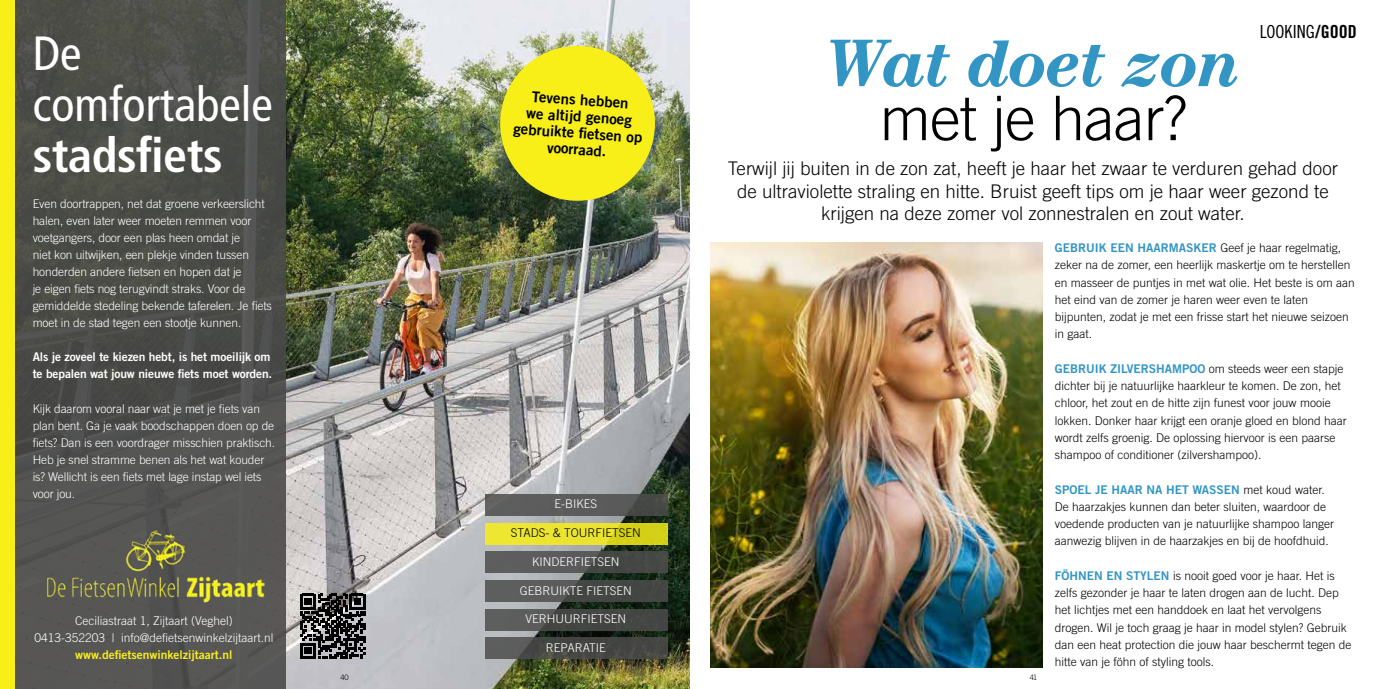
<style>
.page{position:relative;width:1378px;height:689px;background:#fff}
.page>*{position:absolute;margin:0;border:0;box-sizing:border-box;transform-origin:0 0}
.t1{font:italic 700 67.5px "Century Std";letter-spacing:-.02em;color:#3295c4}
.t2{font:300 61.5px "Trade Gothic LT Std";letter-spacing:-.015em;color:#000}
.t3{font:condensed 48px/51px "Frutiger LT Std";color:#fff}
.t4{font:700 condensed 48px "Frutiger LT Std";letter-spacing:-.01em;color:#fff}
.t5{font:300 18.75px/22.5px "Trade Gothic LT Std";color:#000;text-align:center}
.t6{font:18px "Trade Gothic LT Std Cn 18";color:#000}
.t7{font:15px/16.5px "Trade Gothic LT Std Bd 2";color:#000;text-align:center}
.t8{font:300 12px/17.2px "Trade Gothic LT Std";color:#000}
.t9{font:300 12px/17px "Trade Gothic LT Std";letter-spacing:-.01em;color:#fff}
.t10{font:12px/17px "Trade Gothic LT Std Bd 2";letter-spacing:-.01em;color:#fff}
.t11{font:12px "Trade Gothic LT Std Bd 2";color:#3295c4}
.t12{font:12px "Trade Gothic LT Std Bd 2";color:#f8ef18}
.t13{font:300 7.5px "Trade Gothic LT Std";color:#000}
.s1{font-family:"Trade Gothic LT Std Bd Cn 20"}
.s2{font-family:"Trade Gothic LT Std Bd 2";font-weight:400;color:#3295c4}
.s3{font-family:"Trade Gothic LT Std";font-weight:300;color:#000}
</style>
<div class="page">
<img style="left:710px;top:242px;width:332px;height:426px">
<img style="left:286px;top:0;width:403px;height:689px">
<div style="left:486px;top:494px;width:182px;height:21px;background:linear-gradient(to right,#646465,#4c4e4b)"></div>
<div style="left:486px;top:523px;width:182px;height:21px;background:linear-gradient(to right,#f5ee39,#d5d018)"></div>
<div style="left:486px;top:552px;width:182px;height:21px;background:linear-gradient(to right,#636364,#414440)"></div>
<div style="left:486px;top:580px;width:182px;height:22px;background:linear-gradient(to right,#626262,#3c403c)"></div>
<svg style="left:486px;top:609px;width:182px;height:21px;background:#4c4d4b"></svg>
<svg style="left:486px;top:638px;width:182px;height:21px;background:#4a4b49"></svg>
<div style="left:14px;top:0;width:272px;height:689px;background:linear-gradient(to right,#4d4e4a,#50504e)"></div>
<img style="left:40px;top:521px;width:228px;height:89px">
<div style="left:0;top:0;width:14px;height:689px;background:#f8ef18"></div>
<div style="left:500px;top:46px;width:155px;height:155px;background:#f8ef18;border-radius:50%"></div>
<svg style="left:300px;top:594px;width:65px;height:65px;background:#454445"></svg>
<h3 class="t3" style="left:33px;top:28px;width:241px">De comfortabele</h3>
<h3 class="t4" style="left:33px;top:127px;width:191px">stadsfiets</h3>
<p class="t9" style="left:33px;top:195px;width:241px">Even doortrappen, net dat groene verkeerslicht halen, even later weer moeten remmen voor voetgangers, door een plas heen omdat je<br>niet kon uitwijken, een plekje vinden tussen honderden andere fietsen en hopen dat je<br>je eigen fiets nog terugvindt straks. Voor de gemiddelde stedeling bekende taferelen. Je fiets moet in de stad tegen een stootje kunnen.</p>
<p class="t10" style="left:33px;top:348px;width:241px">Als je zoveel te kiezen hebt, is het moeilijk om te bepalen wat jouw nieuwe fiets moet worden.</p>
<p class="t9" style="left:33px;top:400px;width:244px">Kijk daarom vooral naar wat je met je fiets van plan bent. Ga je vaak boodschappen doen op de fiets? Dan is een voordrager misschien praktisch.<br>Heb je snel stramme benen als het wat kouder is? Wellicht is een fiets met lage instap wel iets voor jou.</p>
<p class="t9" style="left:34px;top:612px;width:241px;text-align:center">Ceciliastraat 1, Zijtaart (Veghel)<br>0413-352203 | info@defietsenwinkelzijtaart.nl</p>
<p class="t12" style="left:75px;top:647px;width:159px">www.defietsenwinkelzijtaart.nl</p>
<p class="t7" style="left:516px;top:87px;width:131px;rotate:4deg">Tevens hebben<br>we altijd genoeg gebruikte fi etsen op voorraad.</p>
<p class="t9" style="left:554px;top:495px;width:44px">E-BIKES</p>
<p class="t8" style="left:511px;top:524px;width:131px">STADS- &amp; TOURFIETSEN</p>
<p class="t9" style="left:532px;top:553px;width:89px">KINDERFIETSEN</p>
<p class="t9" style="left:520px;top:582px;width:114px">GEBRUIKTE FIETSEN</p>
<p class="t9" style="left:525px;top:610px;width:102px">VERHUURFIETSEN</p>
<p class="t9" style="left:546px;top:639px;width:61px">REPARATIE</p>
<h1 class="t1" style="left:826px;top:24px;width:417px">Wat doet zon</h1>
<h2 class="t2" style="left:879px;top:82px;width:309px">met je haar?</h2>
<h3 class="t6" style="left:1259px;top:21px;width:99px">LOOKING<span class="s1">/GOOD</span></h3>
<h3 class="t5" style="left:728px;top:157px;width:611px">Terwijl jij buiten in de zon zat, heeft je haar het zwaar te verduren gehad door de ultraviolette straling en hitte. Bruist geeft tips om je haar weer gezond te krijgen na deze zomer vol zonnestralen en zout water.</h3>
<p class="t8" style="left:1054px;top:239px;width:302px"><span class="s2">GEBRUIK EEN HAARMASKER</span> Geef je haar regelmatig, zeker na de zomer, een heerlijk maskertje om te herstellen en masseer de puntjes in met wat olie. Het beste is om aan het eind van de zomer je haren weer even te laten bijpunten, zodat je met een frisse start het nieuwe seizoen in gaat.</p>
<p class="t8" style="left:1054px;top:360px;width:294px"><span class="s2">GEBRUIK ZILVERSHAMPOO</span> om steeds weer een stapje dichter bij je natuurlijke haarkleur te komen. De zon, het chloor, het zout en de hitte zijn funest voor jouw mooie lokken. Donker haar krijgt een oranje gloed en blond haar wordt zelfs groenig. De oplossing hiervoor is een paarse shampoo of conditioner (zilvershampoo).</p>
<p class="t11" style="left:1054px;top:482px;width:271px">SPOEL JE HAAR NA HET WASSEN <span class="s3">met koud water.</span></p>
<p class="t8" style="left:1054px;top:498px;width:281px">De haarzakjes kunnen dan beter sluiten, waardoor de voedende producten van je natuurlijke shampoo langer aanwezig blijven in de haarzakjes en bij de hoofdhuid.</p>
<p class="t8" style="left:1054px;top:567px;width:298px"><span class="s2">FÖHNEN EN STYLEN</span> is nooit goed voor je haar. Het is zelfs gezonder je haar te laten drogen aan de lucht. Dep het lichtjes met een handdoek en laat het vervolgens drogen. Wil je toch graag je haar in model stylen? Gebruik dan een heat protection die jouw haar beschermt tegen de hitte van je föhn of styling tools.</p>
<p class="t13" style="left:340px;top:672px;width:10px">40</p>
<p class="t13" style="left:1029px;top:672px;width:9px">41</p>
</div>
